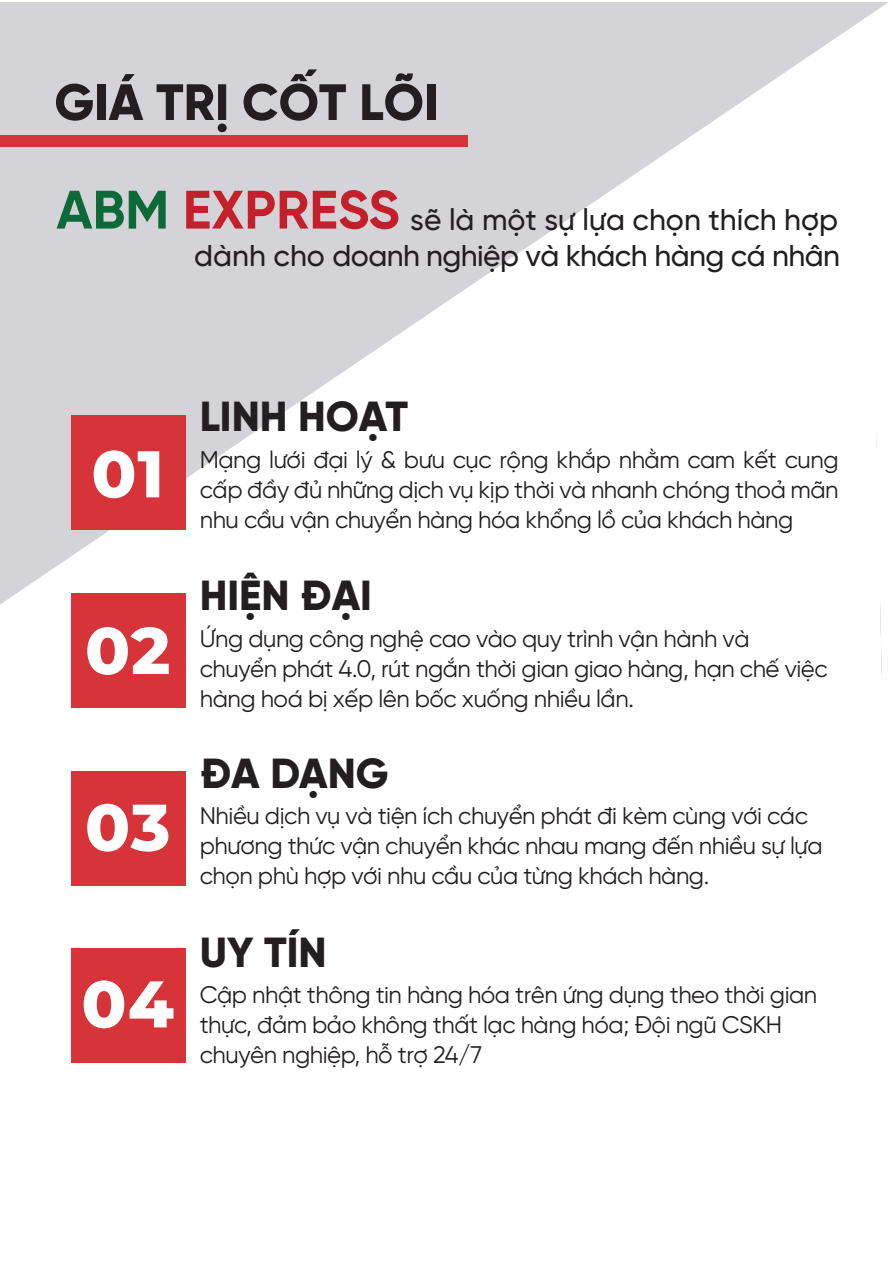
<style>
.page{position:relative;width:893px;height:1263px;background:#fff}
.page>*{position:absolute;margin:0;border:0;box-sizing:border-box;transform-origin:0 0}
.t1{font:800 65.85px "Montserrat";letter-spacing:.01em;color:#fff}
.t2{font:700 54px "SVN Gilroy";color:#c4202c}
.t3{font:51px "SVN Gilroy X Bold";color:#231f20}
.t4{font:42px "SVN Gilroy X Bold";color:#231f20}
.t5{font:500 30px "SVN Gilroy";letter-spacing:-.01em;color:#231f20}
.t6{font:24px/30px "SVN Gilroy";letter-spacing:-.02em;color:#231f20}
.s1{color:#0c6a39}
</style>
<div class="page">
<svg style="left:0;top:2px;width:889px;height:602px"></svg>
<div style="left:71px;top:415px;width:115px;height:115px;background:#d73439"></div>
<div style="left:71px;top:593px;width:115px;height:115px;background:#d73439"></div>
<div style="left:71px;top:771px;width:115px;height:114px;background:#d73439"></div>
<div style="left:71px;top:949px;width:115px;height:114px;background:#d73439"></div>
<div style="left:0;top:135px;width:342px;height:12px;background:#d73439"></div>
<div style="left:342px;top:135px;width:126px;height:12px;background:#d73439"></div>
<svg style="left:0;top:4px;width:1px;height:601px"></svg>
<p class="t3" style="left:54px;top:65px;width:385px">GIÁ TRỊ CỐT LÕI</p>
<p class="t2" style="left:56px;top:170px;width:345px"><span class="s1">ABM</span> EXPRESS</p>
<p class="t5" style="left:410px;top:198px;width:429px">sẽ là một sự lựa chọn thích hợp</p>
<p class="t5" style="left:194px;top:234px;width:647px">dành cho doanh nghiệp và khách hàng cá nhân</p>
<p class="t1" style="left:91px;top:426px;width:74px">01</p>
<p class="t1" style="left:85px;top:602px;width:87px">02</p>
<p class="t1" style="left:85px;top:779px;width:87px">03</p>
<p class="t1" style="left:81px;top:956px;width:94px">04</p>
<p class="t4" style="left:200px;top:386px;width:210px">LINH HOẠT</p>
<p class="t6" style="left:200px;top:443px;width:640px;text-align:justify">Mạng lưới đại lý &amp; bưu cục rộng khắp nhằm cam kết cung cấp đầy đủ những dịch vụ kịp thời và nhanh chóng thoả mãn nhu cầu vận chuyển hàng hóa khổng lồ của khách hàng</p>
<p class="t4" style="left:200px;top:564px;width:174px">HIỆN ĐẠI</p>
<p class="t6" style="left:200px;top:622px;width:629px">Ứng dụng công nghệ cao vào quy trình vận hành và chuyển phát 4.0, rút ngắn thời gian giao hàng, hạn chế việc hàng hoá bị xếp lên bốc xuống nhiều lần.</p>
<p class="t4" style="left:200px;top:743px;width:190px">ĐA DẠNG</p>
<p class="t6" style="left:200px;top:799px;width:624px">Nhiều dịch vụ và tiện ích chuyển phát đi kèm cùng với các phương thức vận chuyển khác nhau mang đến nhiều sự lựa chọn phù hợp với nhu cầu của từng khách hàng.</p>
<p class="t4" style="left:200px;top:921px;width:128px">UY TÍN</p>
<p class="t6" style="left:200px;top:978px;width:619px">Cập nhật thông tin hàng hóa trên ứng dụng theo thời gian thực, đảm bảo không thất lạc hàng hóa; Đội ngũ CSKH chuyên nghiệp, hỗ trợ 24/7</p>
</div>
